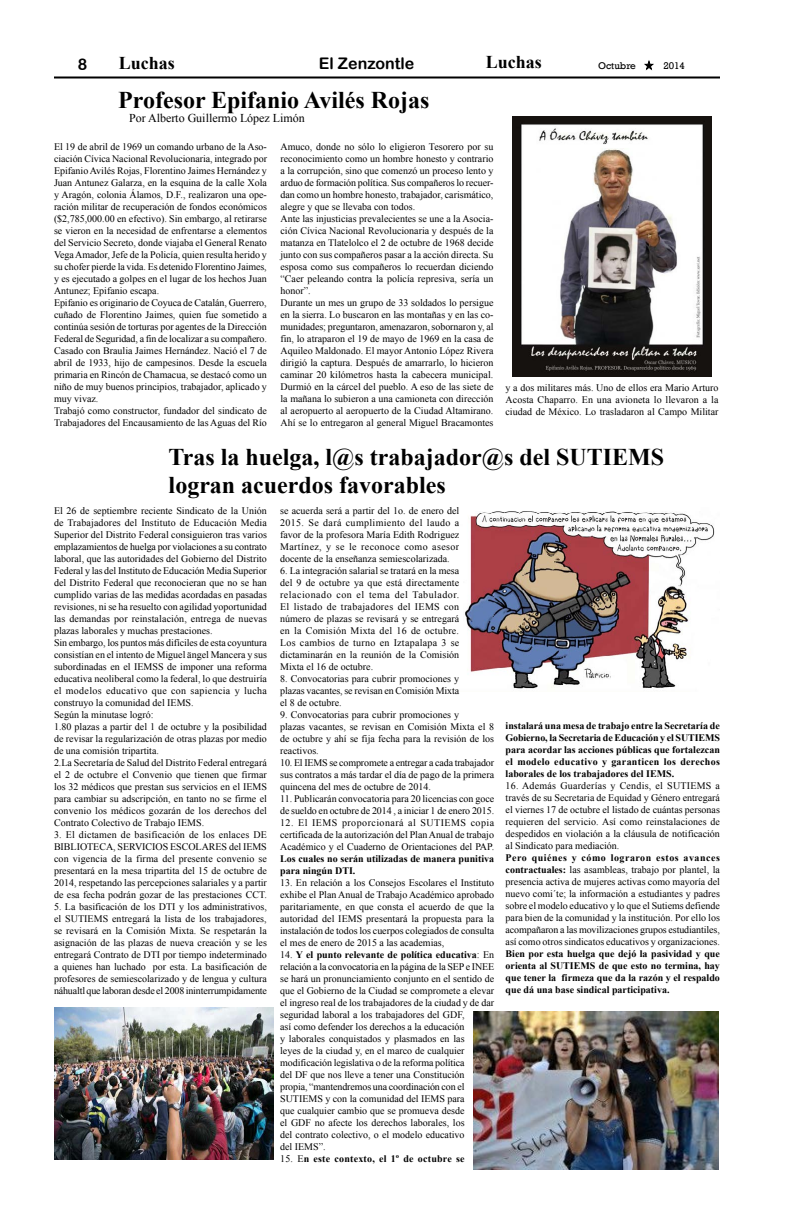
<style>
.page{position:relative;width:792px;height:1224px;background:#fff}
.page>*{position:absolute;margin:0;border:0;box-sizing:border-box;transform-origin:0 0}
.t1{font:700 24px/28.8px "Times New Roman";color:#000}
.t2{font:700 18px "Times New Roman";color:#000}
.t3{font:16px "Arial Rounded MT Bold";color:#000}
.t4{font:12px "Times New Roman";color:#000}
.t5{font:10px/12px "Times New Roman";color:#000;text-align:justify}
.t6{font:700 10px/12px "Times New Roman";color:#000;text-align:justify}
.t7{font:700 10px "Times New Roman";letter-spacing:.025em;color:#000}
.t8{font:10px "Rockwell";color:#000}
.s1{font-weight:400;color:#fff}
.s2{font-weight:700}
.s3{font-weight:400}
</style>
<div class="page">
<svg style="left:644px;top:60px;width:10px;height:11px"></svg>
<hr style="left:54px;top:76px;width:666px;height:2px;background:#000">
<img style="left:513px;top:116px;width:198px;height:261px">
<img style="left:473px;top:1012px;width:245px;height:157px">
<img style="left:54px;top:1008px;width:220px;height:151px">
<img style="left:465px;top:511px;width:250px;height:178px">
<h3 class="t3" style="left:78px;top:55px;width:11px">8</h3>
<h2 class="t2" style="left:119px;top:50px;width:58px">Luchas</h2>
<h3 class="t3" style="left:319px;top:54px;width:97px">El Zenzontle</h3>
<h2 class="t2" style="left:486px;top:49px;width:72px">Luchas <span class="s1">l</span></h2>
<p class="t8" style="left:598px;top:59px;width:39px">Octubre</p>
<p class="t8" style="left:663px;top:59px;width:23px">2014</p>
<h1 class="t1" style="left:118px;top:85px;width:313px">Profesor Epifanio Avilés Rojas</h1>
<p class="t4" style="left:129px;top:110px;width:177px">Por Alberto Guillermo López Limón</p>
<p class="t5" style="left:54px;top:140px;width:215px;text-align:left">El 19 de abril de 1969 un comando urbano de la Aso&shy;ciación Cívica Nacional Revolucionaria, integrado por Epifanio Avilés Rojas, Florentino Jaimes Hernández y Juan Antunez Galarza, en la esquina de la calle Xola y Aragón, colonia Álamos, D.F., realizaron una ope&shy;ración militar de recuperación de fondos económicos ($2,785,000.00 en efectivo). Sin embargo, al retirarse se vieron en la necesidad de enfrentarse a elementos del Servicio Secreto, donde viajaba el General Renato Vega Amador, Jefe de la Policía, quien resulta herido y su chofer pierde la vida. Es detenido Florentino Jaimes, y es ejecutado a golpes en el lugar de los hechos Juan Antunez; Epifanio escapa.<br>Epifanio es originario de Coyuca de Catalán, Guerrero, cuñado de Florentino Jaimes, quien fue sometido a continúa sesión de torturas por agentes de la Dirección Federal de Seguridad, a fin de localizar a su compañero.<br>Casado con Braulia Jaimes Hernández. Nació el 7 de abril de 1933, hijo de campesinos. Desde la escuela primaria en Rincón de Chamacua, se destacó como un niño de muy buenos principios, trabajador, aplicado y muy vivaz.<br>Trabajó como constructor, fundador del sindicato de Trabajadores del Encausamiento de las Aguas del Río</p>
<p class="t5" style="left:281px;top:141px;width:214px;text-align:left">Amuco, donde no sólo lo eligieron Tesorero por su reconocimiento como un hombre honesto y contrario a la corrupción, sino que comenzó un proceso lento y arduo de formación política. Sus compañeros lo recuer&shy;dan como un hombre honesto, trabajador, carismático, alegre y que se llevaba con todos.<br>Ante las injusticias prevalecientes se une a la Asocia&shy;ción Cívica Nacional Revolucionaria y después de la matanza en Tlatelolco el 2 de octubre de 1968 decide junto con sus compañeros pasar a la acción directa. Su esposa como sus compañeros lo recuerdan diciendo “Caer peleando contra la policía represiva, sería un honor”.<br>Durante un mes un grupo de 33 soldados lo persigue en la sierra. Lo buscaron en las montañas y en las co&shy;munidades; preguntaron, amenazaron, sobornaron y, al fin, lo atraparon el 19 de mayo de 1969 en la casa de Aquileo Maldonado. El mayor Antonio López Rivera dirigió la captura. Después de amarrarlo, lo hicieron caminar 20 kilómetros hasta la cabecera municipal.<br>Durmió en la cárcel del pueblo. A eso de las siete de la mañana lo subieron a una camioneta con dirección al aeropuerto al aeropuerto de la Ciudad Altamirano.<br>Ahí se lo entregaron al general Miguel Bracamontes</p>
<p class="t5" style="left:506px;top:381px;width:214px">y a dos militares más. Uno de ellos era Mario Arturo Acosta Chaparro. En una avioneta lo llevaron a la ciudad de México. Lo trasladaron al Campo Militar</p>
<h1 class="t1" style="left:169px;top:442px;width:497px">Tras la huelga, l@s trabajador@s del SUTIEMS logran acuerdos favorables</h1>
<p class="t5" style="left:54px;top:505px;width:214px;text-align:left">El 26 de septiembre reciente Sindicato de la Unión de Trabajadores del Instituto de Educación Media Superior del Distrito Federal consiguieron tras varios emplazamientos de huelga por violaciones a su contrato laboral, que las autoridades del Gobierno del Distrito Federal y las del Instituto de Educación Media Superior del Distrito Federal que reconocieran que no se han cumplido varias de las medidas acordadas en pasadas revisiones, ni se ha resuelto con agilidad yoportunidad las demandas por reinstalación, entrega de nuevas plazas laborales y muchas prestaciones.<br>Sin embargo, los puntos más difíciles de esta coyuntura consistían en el intento de Miguel ängel Mancera y sus subordinadas en el IEMSS de imponer una reforma educativa neoliberal como la federal, lo que destruiría el modelos educativo que con sapiencia y lucha construyo la comunidad del IEMS.<br>Según la minutase logró:<br>1.80 plazas a partir del 1 de octubre y la posibilidad de revisar la regularización de otras plazas por medio de una comisión tripartita.<br>2.La Secretaría de Salud del Distrito Federal entregará el 2 de octubre el Convenio que tienen que firmar los 32 médicos que prestan sus servicios en el IEMS para cambiar su adscripción, en tanto no se firme el convenio los médicos gozarán de los derechos del Contrato Colectivo de Trabajo IEMS.</p>
<p class="t5" style="left:54px;top:829px;width:214px">3. El dictamen de basificación de los enlaces DE BIBLIOTECA, SERVICIOS ESCOLARES del IEMS con vigencia de la firma del presente convenio se presentará en la mesa tripartita del 15 de octubre de 2014, respetando las percepciones salariales y a partir de esa fecha podrán gozar de las prestaciones CCT.</p>
<p class="t5" style="left:54px;top:901px;width:215px">5. La basificación de los DTI y los administrativos, el SUTIEMS entregará la lista de los trabajadores, se revisará en la Comisión Mixta. Se respetarán la asignación de las plazas de nueva creación y se les entregará Contrato de DTI por tiempo indeterminado a quienes han luchado por esta. La basificación de profesores de semiescolarizado y de lengua y cultura náhualtl que laboran desde el 2008 ininterrumpidamente</p>
<p class="t5" style="left:280px;top:505px;width:181px">se acuerda será a partir del 1o. de enero del 2015. Se dará cumplimiento del laudo a favor de la profesora María Edith Rodriguez Martínez, y se le reconoce como asesor docente de la enseñanza semiescolarizada.</p>
<p class="t5" style="left:280px;top:565px;width:181px">6. La integración salarial se tratará en la mesa del 9 de octubre ya que está directamente relacionado con el tema del Tabulador.<br>El listado de trabajadores del IEMS con número de plazas se revisará y se entregará en la Comisión Mixta del 16 de octubre.<br>Los cambios de turno en Iztapalapa 3 se dictaminarán en la reunión de la Comisión Mixta el 16 de octubre.</p>
<p class="t5" style="left:280px;top:673px;width:181px">8. Convocatorias para cubrir promociones y plazas vacantes, se revisan en Comisión Mixta el 8 de octubre.</p>
<p class="t5" style="left:280px;top:709px;width:216px;text-align:left">9. Convocatorias para cubrir promociones y<br>plazas vacantes, se revisan en Comisión Mixta el 8 de octubre y ahí se fija fecha para la revisión de los reactivos.</p>
<p class="t5" style="left:280px;top:757px;width:216px">10. El IEMS se compromete a entregar a cada trabajador sus contratos a más tardar el día de pago de la primera quincena del mes de octubre de 2014.</p>
<p class="t5" style="left:280px;top:793px;width:216px">11. Publicarán convocatoria para 20 licencias con goce de sueldo en octubre de 2014 , a iniciar 1 de enero 2015.</p>
<p class="t5" style="left:280px;top:817px;width:215px">12. El IEMS proporcionará al SUTIEMS copia certificada de la autorización del Plan Anual de trabajo Académico y el Cuaderno de Orientaciones del PAP.</p>
<p class="t6" style="left:280px;top:853px;width:215px">Los cuales no serán utilizadas de manera punitiva para ningún DTI.</p>
<p class="t5" style="left:280px;top:877px;width:216px">13. En relación a los Consejos Escolares el Instituto exhibe el Plan Anual de Trabajo Académico aprobado paritariamente, en que consta el acuerdo de que la autoridad del IEMS presentará la propuesta para la instalación de todos los cuerpos colegiados de consulta el mes de enero de 2015 a las academias,</p>
<p class="t5" style="left:280px;top:949px;width:216px;text-align:left">14. <span class="s2">Y el punto relevante de política educativa</span>: En relación a la convocatoria en la página de la SEP e INEE se hará un pronunciamiento conjunto en el sentido de que el Gobierno de la Ciudad se compromete a elevar el ingreso real de los trabajadores de la ciudad y de dar seguridad laboral a los trabajadores del GDF,<br>así como defender los derechos a la educación<br>y laborales conquistados y plasmados en las<br>leyes de la ciudad y, en el marco de cualquier modificación legislativa o de la reforma política<br>del DF que nos lleve a tener una Constitución propia, “mantendremos una coordinación con el SUTIEMS y con la comunidad del IEMS para<br>que cualquier cambio que se promueva desde<br>el GDF no afecte los derechos laborales, los<br>del contrato colectivo, o el modelo educativo<br>del IEMS”.</p>
<p class="t7" style="left:280px;top:1152px;width:186px"><span class="s3">15. E</span>n este contexto, el 1º de octubre se</p>
<p class="t6" style="left:506px;top:719px;width:216px">instalará una mesa de trabajo entre la Secretaría de Gobierno, la Secretaria de Educación y el SUTIEMS para acordar las acciones públicas que fortalezcan el modelo educativo y garanticen los derechos laborales de los trabajadores del IEMS.</p>
<p class="t5" style="left:506px;top:779px;width:216px">16. Además Guarderías y Cendis, el SUTIEMS a través de su Secretaria de Equidad y Género entregará el viernes 17 de octubre el listado de cuántas personas requieren del servicio. Así como reinstalaciones de despedidos en violación a la cláusula de notificación al Sindicato para mediación.</p>
<p class="t5" style="left:506px;top:851px;width:216px"><span class="s2">Pero quiénes y cómo lograron estos avances contractuales:</span> las asambleas, trabajo por plantel, la presencia activa de mujeres activas como mayoría del nuevo comi´te; la información a estudiantes y padres sobre el modelo educativo y lo que el Sutiems defiende para bien de la comunidad y la institución. Por ello los acompañaron a las movilizaciones grupos estudiantiles, así como otros sindicatos educativos y organizaciones.</p>
<p class="t6" style="left:506px;top:947px;width:216px">Bien por esta huelga que dejó la pasividad y que orienta al SUTIEMS de que esto no termina, hay que tener la firmeza que da la razón y el respaldo que dá una base sindical participativa.</p>
</div>
